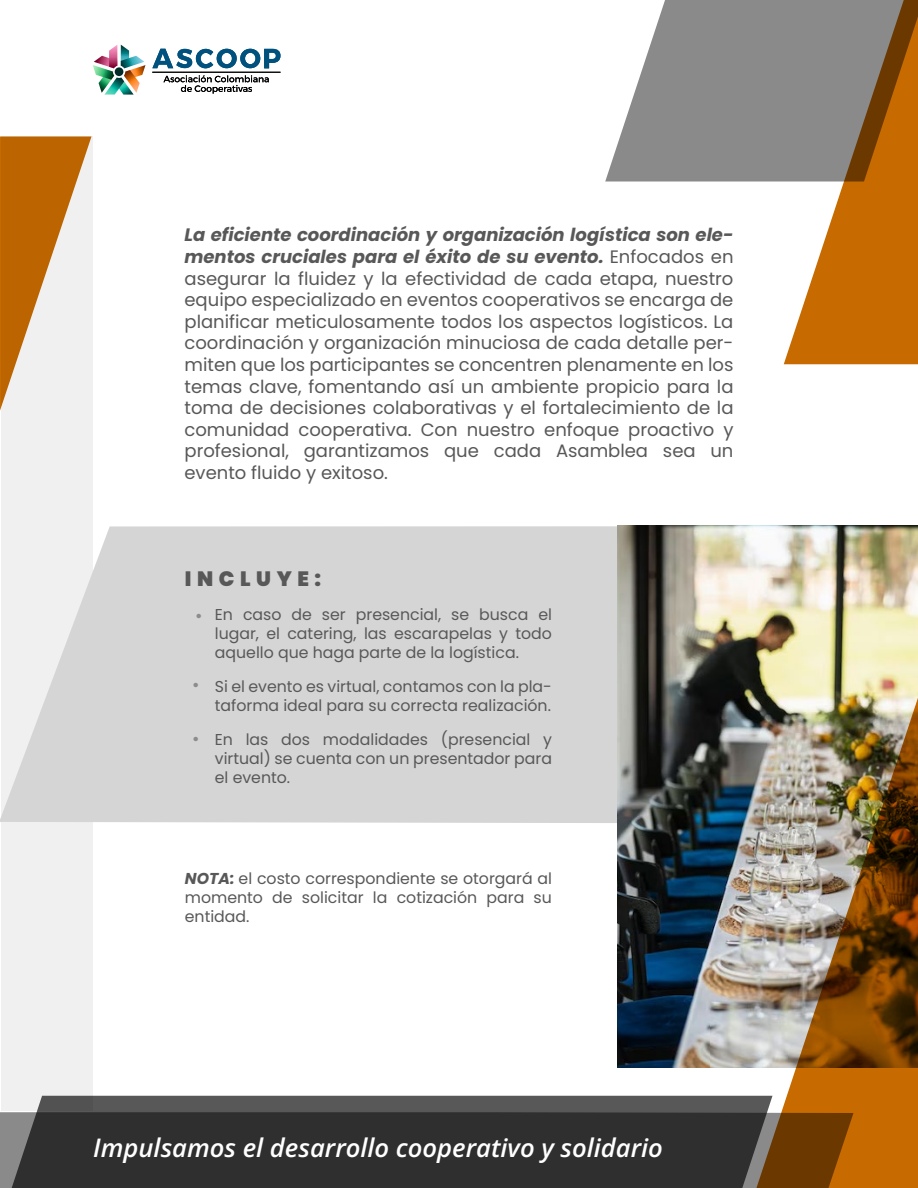
<style>
.page{position:relative;width:918px;height:1188px;background:#fff}
.page>*{position:absolute;margin:0;border:0;box-sizing:border-box;transform-origin:0 0}
.t1{font:italic 600 25.65px "Open Sans";color:#fff}
.t2{font:900 20.7px "Poppins";letter-spacing:.27em;color:#585858}
.t3{font:18px/21.6px "Poppins";color:#585858;text-align:justify}
.t4{font:18px "Poppins";color:#8c8c8c}
.t5{font:15.75px/18.9px "Poppins";color:#585858;text-align:justify}
.s1{font-weight:700;font-style:italic}
</style>
<div class="page">
<div style="left:2px;top:136px;width:91px;height:976px;background:#f0f0f0"></div>
<div style="left:0;top:526px;width:617px;height:298px;background:#d5d5d5"></div>
<svg style="left:605px;top:0;width:179px;height:182px;fill:#8a8a8a"></svg>
<img style="left:617px;top:525px;width:301px;height:543px">
<img style="left:711px;top:673px;width:207px;height:515px">
<svg style="left:0;top:1096px;width:772px;height:92px;background:#3b3b3b"></svg>
<svg style="left:784px;top:0;width:134px;height:364px;background:#b2824b"></svg>
<svg style="left:0;top:136px;width:92px;height:550px"></svg>
<hr style="left:152px;top:72px;width:129px;height:1px;background:#000">
<svg style="left:152px;top:49px;width:128px;height:19px"></svg>
<svg style="left:163px;top:75px;width:106px;height:19px"></svg>
<img style="left:93px;top:45px;width:52px;height:50px">
<p class="t3" style="left:184px;top:224px;width:551px"><span class="s1">La eficiente coordinación y organización logística son ele&shy;mentos cruciales para el éxito de su evento.</span> Enfocados en asegurar la fluidez y la efectividad de cada etapa, nuestro equipo especializado en eventos cooperativos se encarga de planificar meticulosamente todos los aspectos logísticos. La coordinación y organización minuciosa de cada detalle per&shy;miten que los participantes se concentren plenamente en los temas clave, fomentando así un ambiente propicio para la toma de decisiones colaborativas y el fortalecimiento de la comunidad cooperativa. Con nuestro enfoque proactivo y profesional, garantizamos que cada Asamblea sea un evento fluido y exitoso.</p>
<p class="t2" style="left:185px;top:567px;width:138px">INCLUYE:</p>
<p class="t5" style="left:215px;top:605px;width:339px">En caso de ser presencial, se busca el lugar, el catering, las escarapelas y todo aquello que haga parte de la logística.</p>
<p class="t5" style="left:215px;top:677px;width:339px">Si el evento es virtual, contamos con la pla&shy;taforma ideal para su correcta realización.</p>
<p class="t5" style="left:215px;top:730px;width:339px">En las dos modalidades (presencial y virtual) se cuenta con un presentador para el evento.</p>
<p class="t4" style="left:195px;top:606px;width:9px">•</p>
<p class="t4" style="left:192px;top:675px;width:9px">•</p>
<p class="t4" style="left:192px;top:729px;width:9px">•</p>
<p class="t5" style="left:185px;top:869px;width:369px"><span class="s1">NOTA:</span> el costo correspondiente se otorgará al momento de solicitar la cotización para su entidad.</p>
<h1 class="t1" style="left:93px;top:1130px;width:571px">Impulsamos el desarrollo cooperativo y solidario</h1>
</div>
